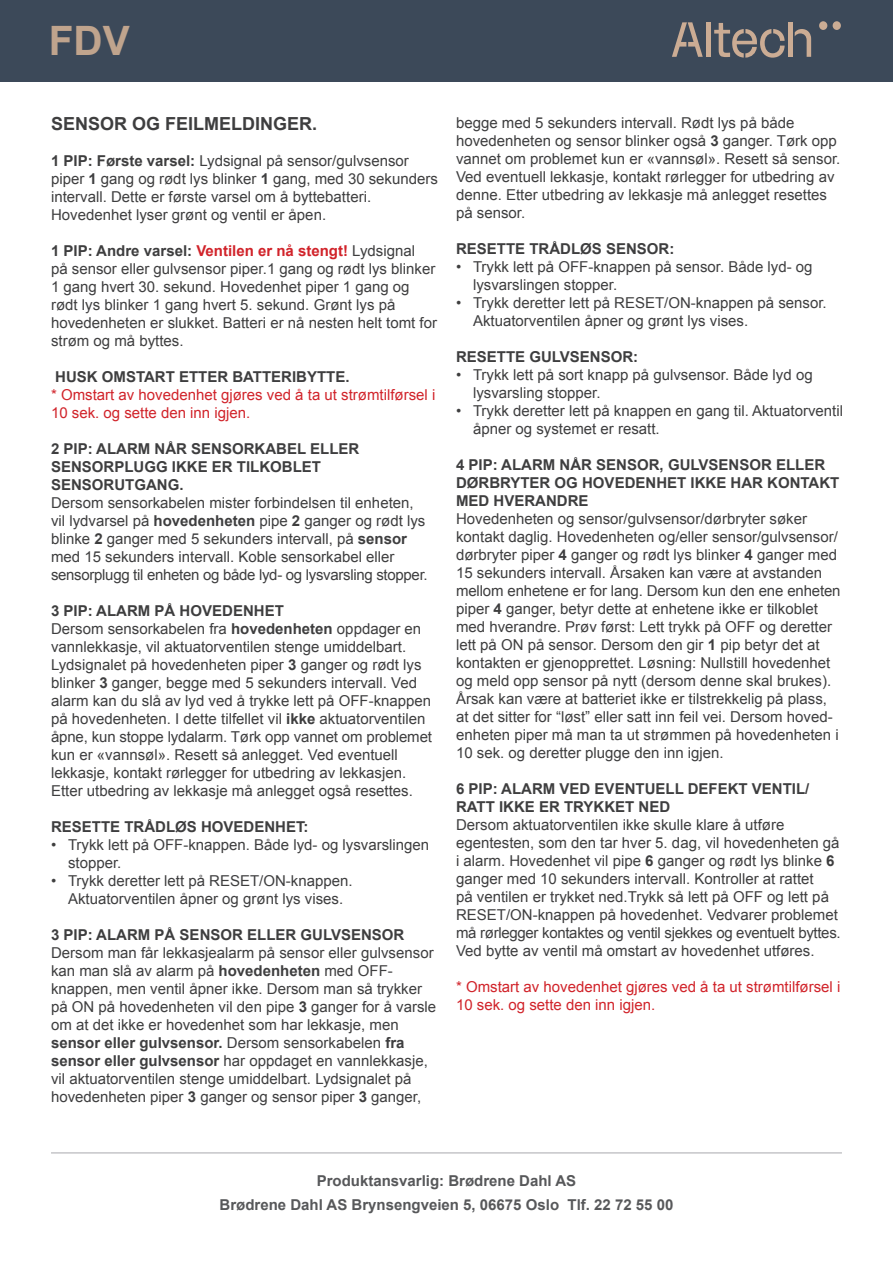
<style>
.page{position:relative;width:893px;height:1263px;background:#fff}
.page>*{position:absolute;margin:0;border:0;box-sizing:border-box;transform-origin:0 0}
.t1{font:700 40.5px "Arial";color:#c0a48d}
.t2{font:700 18px "Arial";color:#3e3e3f}
.t3{font:15px/18px "Arial";color:#3e3e3f}
.t4{font:700 15px/18px "Arial";color:#3e3e3f}
.t5{font:15px/18px "Arial";color:#d1232a}
.t6{font:700 15px/24px "Arial";color:#57585a;text-align:center}
.s1{font-weight:700}
.s2{font-weight:700;color:#d1232a}
</style>
<div class="page">
<hr style="left:51px;top:1152px;width:791px;height:1px;background:#a8a9ad">
<div style="left:0;top:0;width:893px;height:81px;background:#3c4959"></div>
<div style="left:819px;top:21px;width:8px;height:9px;background:#cbac94;border-radius:50%"></div>
<div style="left:833px;top:21px;width:8px;height:9px;background:#cbac94;border-radius:50%"></div>
<div style="left:706px;top:22px;width:5px;height:35px;background:#cbac94"></div>
<svg style="left:672px;top:22px;width:31px;height:35px"></svg>
<div style="left:788px;top:22px;width:5px;height:35px;background:#cbac94"></div>
<svg style="left:714px;top:23px;width:71px;height:35px"></svg>
<svg style="left:795px;top:29px;width:16px;height:28px"></svg>
<h1 class="t1" style="left:49px;top:15px;width:83px">FDV</h1>
<p class="t2" style="left:51px;top:112px;width:268px">SENSOR OG FEILMELDINGER.</p>
<p class="t3" style="left:51px;top:152px;width:388px"><span class="s1">1 PIP: Første varsel:</span> Lydsignal på sensor/gulvsensor piper <span class="s1">1</span> gang og rødt lys blinker <span class="s1">1</span> gang, med 30 sekunders intervall. Dette er første varsel om å byttebatteri.<br>Hovedenhet lyser grønt og ventil er åpen.</p>
<p class="t3" style="left:51px;top:242px;width:388px"><span class="s1">1 PIP: Andre varsel:</span> <span class="s2">Ventilen er nå stengt!</span> Lydsignal<br>på sensor eller gulvsensor piper.1 gang og rødt lys blinker 1 gang hvert 30. sekund. Hovedenhet piper 1 gang og rødt lys blinker 1 gang hvert 5. sekund. Grønt lys på hovedenheten er slukket. Batteri er nå nesten helt tomt for strøm og må byttes.</p>
<p class="t4" style="left:55px;top:368px;width:296px">HUSK OMSTART ETTER BATTERIBYTTE.</p>
<p class="t5" style="left:51px;top:386px;width:386px">* Omstart av hovedenhet gjøres ved å ta ut strømtilførsel i<br>10 sek. og sette den inn igjen.</p>
<p class="t4" style="left:51px;top:440px;width:310px">2 PIP: ALARM NÅR SENSORKABEL ELLER<br>SENSORPLUGG IKKE ER TILKOBLET<br>SENSORUTGANG.</p>
<p class="t3" style="left:51px;top:494px;width:378px">Dersom sensorkabelen mister forbindelsen til enheten, vil lydvarsel på <span class="s1">hovedenheten</span> pipe <span class="s1">2</span> ganger og rødt lys blinke <span class="s1">2</span> ganger med 5 sekunders intervall, på <span class="s1">sensor </span>med 15 sekunders intervall. Koble sensorkabel eller sensorplugg til enheten og både lyd- og lysvarsling stopper.</p>
<p class="t3" style="left:51px;top:602px;width:382px"><span class="s1">3 PIP: ALARM PÅ HOVEDENHET<br></span>Dersom sensorkabelen fra <span class="s1">hovedenheten</span> oppdager en vannlekkasje, vil aktuatorventilen stenge umiddelbart.<br>Lydsignalet på hovedenheten piper <span class="s1">3</span> ganger og rødt lys blinker <span class="s1">3</span> ganger, begge med 5 sekunders intervall. Ved alarm kan du slå av lyd ved å trykke lett på OFF-knappen på hovedenheten. I dette tilfellet vil <span class="s1">ikke</span> aktuatorventilen åpne, kun stoppe lydalarm. Tørk opp vannet om problemet kun er «vannsøl». Resett så anlegget. Ved eventuell lekkasje, kontakt rørlegger for utbedring av lekkasjen.<br>Etter utbedring av lekkasje må anlegget også resettes.</p>
<p class="t4" style="left:51px;top:818px;width:259px">RESETTE TRÅDLØS HOVEDENHET:</p>
<p class="t3" style="left:68px;top:836px;width:363px;text-indent:-17px">• Trykk lett på OFF-knappen. Både lyd- og lysvarslingen stopper.</p>
<p class="t3" style="left:51px;top:872px;width:303px;text-align:center">• Trykk deretter lett på RESET/ON-knappen.<br>Aktuatorventilen åpner og grønt lys vises.</p>
<p class="t4" style="left:51px;top:926px;width:355px">3 PIP: ALARM PÅ SENSOR ELLER GULVSENSOR</p>
<p class="t3" style="left:51px;top:944px;width:387px">Dersom man får lekkasjealarm på sensor eller gulvsensor kan man slå av alarm på <span class="s1">hovedenheten</span> med OFF&shy;knappen, men ventil åpner ikke. Dersom man så trykker på ON på hovedenheten vil den pipe <span class="s1">3</span> ganger for å varsle om at det ikke er hovedenhet som har lekkasje, men <span class="s1">sensor eller gulvsensor.</span> Dersom sensorkabelen <span class="s1">fra sensor eller gulvsensor</span> har oppdaget en vannlekkasje, vil aktuatorventilen stenge umiddelbart. Lydsignalet på hovedenheten piper <span class="s1">3</span> ganger og sensor piper <span class="s1">3</span> ganger,</p>
<p class="t3" style="left:456px;top:114px;width:386px">begge med 5 sekunders intervall. Rødt lys på både hovedenheten og sensor blinker også <span class="s1">3</span> ganger. Tørk opp vannet om problemet kun er «vannsøl». Resett så sensor.<br>Ved eventuell lekkasje, kontakt rørlegger for utbedring av denne. Etter utbedring av lekkasje må anlegget resettes på sensor.</p>
<p class="t4" style="left:456px;top:240px;width:220px">RESETTE TRÅDLØS SENSOR:</p>
<p class="t3" style="left:473px;top:258px;width:341px;text-indent:-17px">• Trykk lett på OFF-knappen på sensor. Både lyd- og lysvarslingen stopper.</p>
<p class="t3" style="left:473px;top:294px;width:355px;text-indent:-17px">• Trykk deretter lett på RESET/ON-knappen på sensor.<br>Aktuatorventilen åpner og grønt lys vises.</p>
<p class="t4" style="left:456px;top:348px;width:184px">RESETTE GULVSENSOR:</p>
<p class="t3" style="left:473px;top:366px;width:341px;text-indent:-17px">• Trykk lett på sort knapp på gulvsensor. Både lyd og lysvarsling stopper.</p>
<p class="t3" style="left:473px;top:402px;width:371px;text-indent:-17px">• Trykk deretter lett på knappen en gang til. Aktuatorventil åpner og systemet er resatt.</p>
<p class="t4" style="left:456px;top:456px;width:385px">4 PIP: ALARM NÅR SENSOR, GULVSENSOR ELLER<br>DØRBRYTER OG HOVEDENHET IKKE HAR KONTAKT<br>MED HVERANDRE</p>
<p class="t3" style="left:456px;top:510px;width:386px">Hovedenheten og sensor/gulvsensor/dørbryter søker kontakt daglig. Hovedenheten og/eller sensor/gulvsensor/ dørbryter piper <span class="s1">4</span> ganger og rødt lys blinker <span class="s1">4</span> ganger med 15 sekunders intervall. Årsaken kan være at avstanden mellom enhetene er for lang. Dersom kun den ene enheten piper <span class="s1">4</span> ganger, betyr dette at enhetene ikke er tilkoblet med hverandre. Prøv først: Lett trykk på OFF og deretter lett på ON på sensor. Dersom den gir <span class="s1">1</span> pip betyr det at kontakten er gjenopprettet. Løsning: Nullstill hovedenhet og meld opp sensor på nytt (dersom denne skal brukes).<br>Årsak kan være at batteriet ikke er tilstrekkelig på plass, at det sitter for “løst” eller satt inn feil vei. Dersom hoved&shy;enheten piper må man ta ut strømmen på hovedenheten i 10 sek. og deretter plugge den inn igjen.</p>
<p class="t4" style="left:456px;top:780px;width:355px">6 PIP: ALARM VED EVENTUELL DEFEKT VENTIL/<br>RATT IKKE ER TRYKKET NED</p>
<p class="t3" style="left:456px;top:816px;width:386px">Dersom aktuatorventilen ikke skulle klare å utføre egentesten, som den tar hver 5. dag, vil hovedenheten gå i alarm. Hovedenhet vil pipe <span class="s1">6</span> ganger og rødt lys blinke <span class="s1">6 </span>ganger med 10 sekunders intervall. Kontroller at rattet<br>på ventilen er trykket ned.Trykk så lett på OFF og lett på RESET/ON-knappen på hovedenhet. Vedvarer problemet må rørlegger kontaktes og ventil sjekkes og eventuelt byttes.<br>Ved bytte av ventil må omstart av hovedenhet utføres.</p>
<p class="t5" style="left:456px;top:978px;width:386px">* Omstart av hovedenhet gjøres ved å ta ut strømtilførsel i<br>10 sek. og sette den inn igjen.</p>
<p class="t6" style="left:220px;top:1169px;width:455px">Produktansvarlig: Brødrene Dahl AS<br>Brødrene Dahl AS Brynsengveien 5, 06675 Oslo Tlf. 22 72 55 00</p>
</div>
